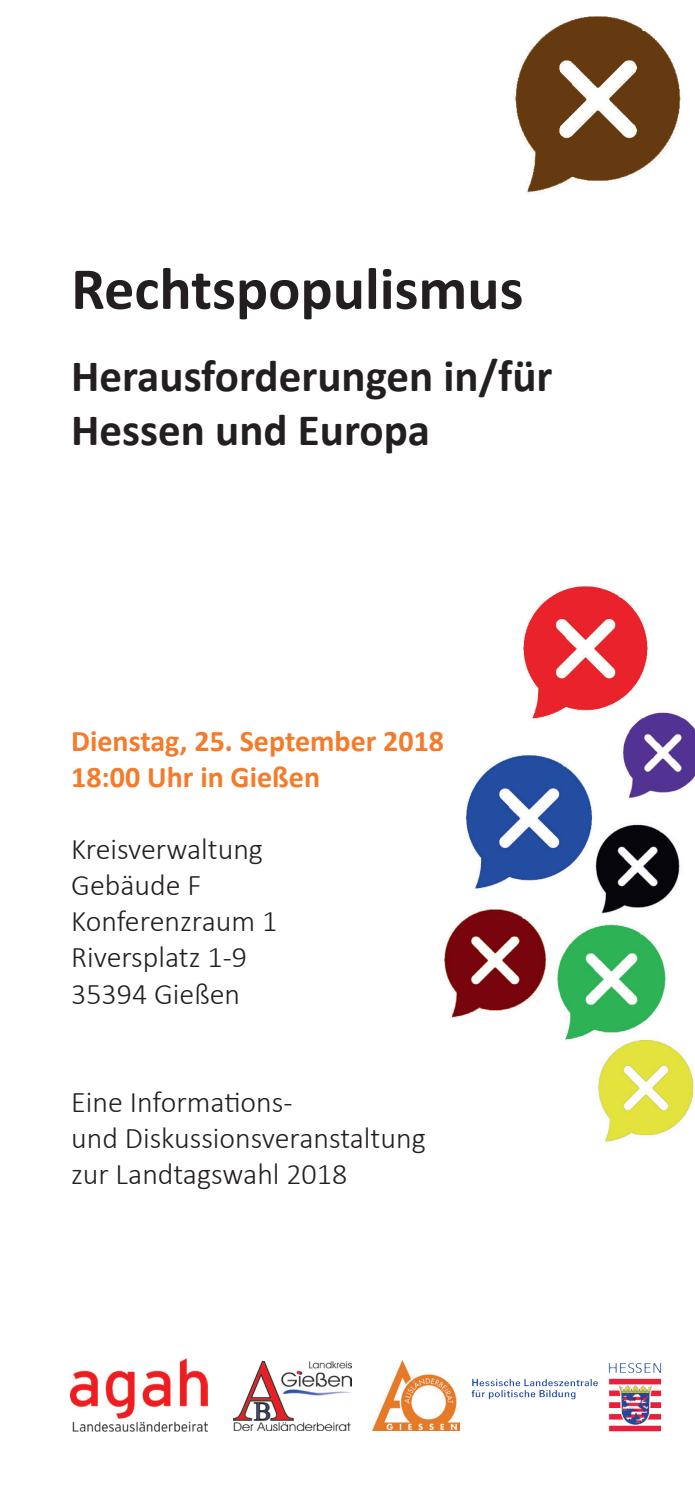
<style>
.page{position:relative;width:695px;height:1489px;background:#fff}
.page>*{position:absolute;margin:0;border:0;box-sizing:border-box;transform-origin:0 0}
.t1{font:700 60px "Calibri";color:#231f20}
.t2{font:700 45px/54px "Calibri";color:#231f20}
.t3{font:300 30px/36px "Calibri";color:#231f20}
.t4{font:700 30px/36px "Calibri";color:#f47b2a}
</style>
<div class="page">
<img style="left:444px;top:909px;width:103px;height:109px">
<img style="left:595px;top:824px;width:85px;height:90px">
<img style="left:465px;top:755px;width:127px;height:134px">
<img style="left:523px;top:586px;width:125px;height:133px">
<img style="left:515px;top:16px;width:166px;height:178px">
<img style="left:557px;top:924px;width:109px;height:117px">
<img style="left:457px;top:1363px;width:205px;height:69px">
<img style="left:71px;top:1358px;width:136px;height:72px">
<img style="left:589px;top:1037px;width:105px;height:105px">
<img style="left:621px;top:710px;width:73px;height:88px">
<img style="left:233px;top:1361px;width:118px;height:69px">
<img style="left:372px;top:1360px;width:87px;height:70px">
<h1 class="t1" style="left:71px;top:250px;width:453px">Rechtspopulismus</h1>
<h2 class="t2" style="left:71px;top:349px;width:483px">Herausforderungen in/für<br>Hessen und Europa</h2>
<p class="t4" style="left:71px;top:723px;width:374px">Dienstag, 25. September 2018<br>18:00 Uhr in Gießen</p>
<p class="t3" style="left:71px;top:831px;width:207px">Kreisverwaltung<br>Gebäude F<br>Konferenzraum 1<br>Riversplatz 1-9<br>35394 Gießen</p>
<p class="t3" style="left:71px;top:1083px;width:356px">Eine Informations-<br>und Diskussionsveranstaltung zur Landtagswahl 2018</p>
</div>
